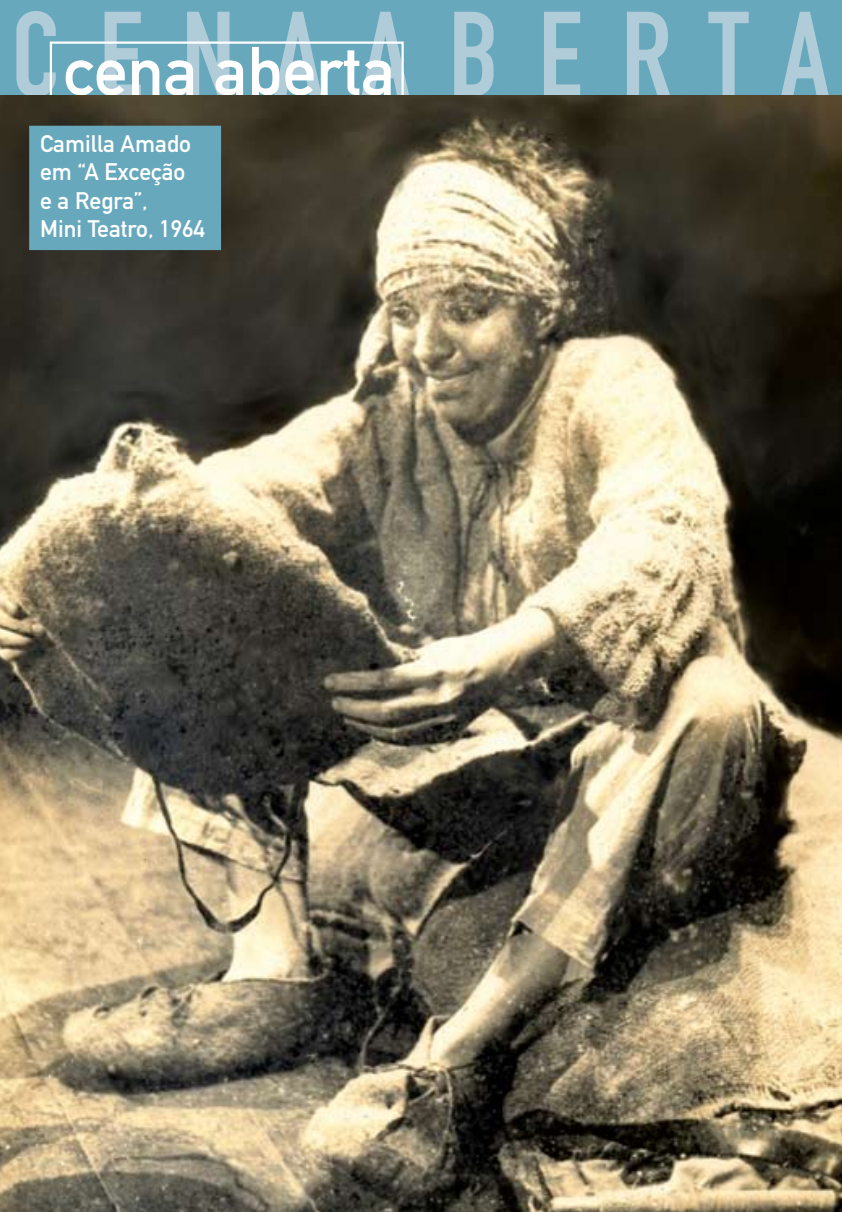
<style>
.page{position:relative;width:842px;height:1212px;background:#fff}
.page>*{position:absolute;margin:0;border:0;box-sizing:border-box;transform-origin:0 0}
.t1{font:119.25px "DIN Engschrift Alternate";letter-spacing:.325em;color:#b0ccd8}
.t2{font:67.5px "DIN Mittelschrift";color:#fff}
.t3{font:23.62px/28.3px "DIN Mittelschrift";color:#fff}
</style>
<div class="page">
<div style="left:0;top:0;width:842px;height:96px;background:#67a8bd"></div>
<div style="left:50px;top:41px;width:354px;height:74px;border:2px solid #fff"></div>
<img style="left:0;top:96px;width:842px;height:1116px">
<div style="left:30px;top:127px;width:190px;height:122px;background:#67a8bd"></div>
<div style="left:29px;top:126px;width:192px;height:124px;border:2px solid #67a8bd"></div>
<h1 class="t1" style="left:11px;top:-15px;width:819px">CENAABERTA</h1>
<h2 class="t2" style="left:64px;top:32px;width:333px">cena aberta</h2>
<p class="t3" style="left:40px;top:129px;width:166px">Camilla Amado em “A Exceção<br>e a Regra”,<br>Mini Teatro, 1964</p>
</div>
